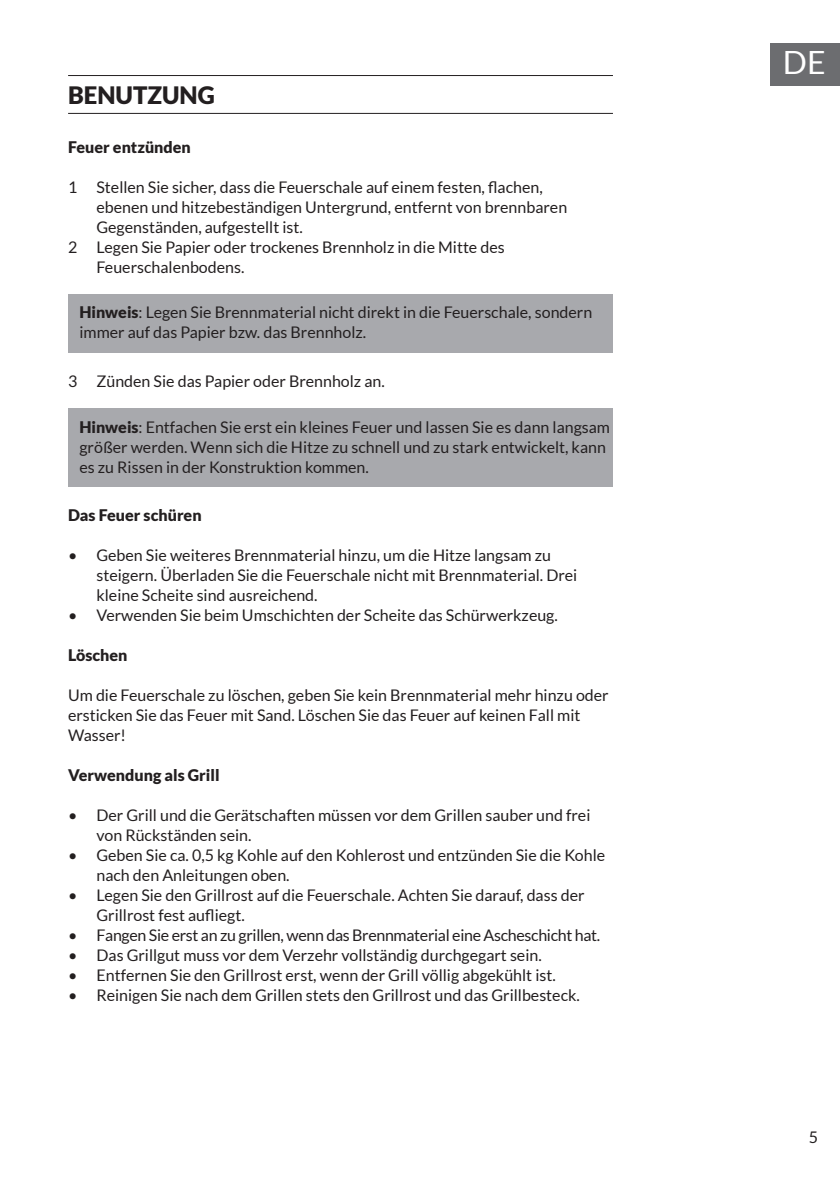
<style>
.page{position:relative;width:840px;height:1191px;background:#fff}
.page>*{position:absolute;margin:0;border:0;box-sizing:border-box;transform-origin:0 0}
.t1{font:32px "Lato";color:#fff}
.t2{font:900 24px "Lato";color:#231f20}
.t3{font:16px/20px "Lato";color:#231f20}
.t4{font:16px "Lato";letter-spacing:-.02em;color:#231f20}
.t5{font:900 16px "Lato";color:#231f20}
.s1{font-weight:900}
</style>
<div class="page">
<div style="left:770px;top:43px;width:69px;height:42px;background:#6c6d70"></div>
<hr style="left:68px;top:75px;width:544px;height:1px;background:#231f20">
<hr style="left:68px;top:113px;width:544px;height:1px;background:#231f20">
<div style="left:68px;top:294px;width:544px;height:59px;background:#a8a9ad"></div>
<div style="left:68px;top:408px;width:544px;height:79px;background:#a8a9ad"></div>
<h2 class="t2" style="left:68px;top:82px;width:148px">BENUTZUNG</h2>
<p class="t5" style="left:68px;top:137px;width:124px">Feuer entzünden</p>
<p class="t3" style="left:68px;top:177px;width:476px">1 Stellen Sie sicher, dass die Feuerschale auf einem festen, flachen,</p>
<p class="t3" style="left:96px;top:197px;width:472px">ebenen und hitzebeständigen Untergrund, entfernt von brennbaren</p>
<p class="t3" style="left:96px;top:217px;width:208px">Gegenständen, aufgestellt ist.</p>
<p class="t3" style="left:68px;top:237px;width:438px">2 Legen Sie Papier oder trockenes Brennholz in die Mitte des</p>
<p class="t3" style="left:96px;top:257px;width:149px">Feuerschalenbodens.</p>
<p class="t3" style="left:79px;top:302px;width:514px"><span class="s1">Hinweis</span>: Legen Sie Brennmaterial nicht direkt in die Feuerschale, sondern immer auf das Papier bzw. das Brennholz.</p>
<p class="t3" style="left:68px;top:371px;width:318px">3 Zünden Sie das Papier oder Brennholz an.</p>
<p class="t3" style="left:79px;top:416px;width:532px"><span class="s1">Hinweis</span>: Entfachen Sie erst ein kleines Feuer und lassen Sie es dann langsam größer werden. Wenn sich die Hitze zu schnell und zu stark entwickelt, kann es zu Rissen in der Konstruktion kommen.</p>
<p class="t5" style="left:68px;top:506px;width:135px">Das Feuer schüren</p>
<p class="t3" style="left:96px;top:545px;width:482px;text-indent:-28px">• Geben Sie weiteres Brennmaterial hinzu, um die Hitze langsam zu steigern. Überladen Sie die Feuerschale nicht mit Brennmaterial. Drei kleine Scheite sind ausreichend.</p>
<p class="t3" style="left:68px;top:605px;width:491px">• Verwenden Sie beim Umschichten der Scheite das Schürwerkzeug.</p>
<p class="t5" style="left:68px;top:646px;width:61px">Löschen</p>
<p class="t3" style="left:68px;top:685px;width:542px">Um die Feuerschale zu löschen, geben Sie kein Brennmaterial mehr hinzu oder ersticken Sie das Feuer mit Sand. Löschen Sie das Feuer auf keinen Fall mit<br>Wasser!</p>
<p class="t5" style="left:68px;top:766px;width:153px">Verwendung als Grill</p>
<p class="t3" style="left:96px;top:805px;width:495px;text-indent:-28px">• Der Grill und die Gerätschaften müssen vor dem Grillen sauber und frei von Rückständen sein.</p>
<p class="t3" style="left:96px;top:845px;width:510px;text-indent:-28px">• Geben Sie ca. 0,5 kg Kohle auf den Kohlerost und entzünden Sie die Kohle nach den Anleitungen oben.</p>
<p class="t3" style="left:96px;top:885px;width:489px;text-indent:-28px">• Legen Sie den Grillrost auf die Feuerschale. Achten Sie darauf, dass der<br>Grillrost fest aufliegt.</p>
<p class="t4" style="left:68px;top:926px;width:533px">• Fangen Sie erst an zu grillen, wenn das Brennmaterial eine Ascheschicht hat.</p>
<p class="t3" style="left:68px;top:945px;width:475px">• Das Grillgut muss vor dem Verzehr vollständig durchgegart sein.</p>
<p class="t3" style="left:68px;top:965px;width:489px">• Entfernen Sie den Grillrost erst, wenn der Grill völlig abgekühlt ist.</p>
<p class="t3" style="left:68px;top:985px;width:513px">• Reinigen Sie nach dem Grillen stets den Grillrost und das Grillbesteck.</p>
<h1 class="t1" style="left:782px;top:45px;width:44px">DE</h1>
<p class="t3" style="left:808px;top:1127px;width:11px">5</p>
</div>
